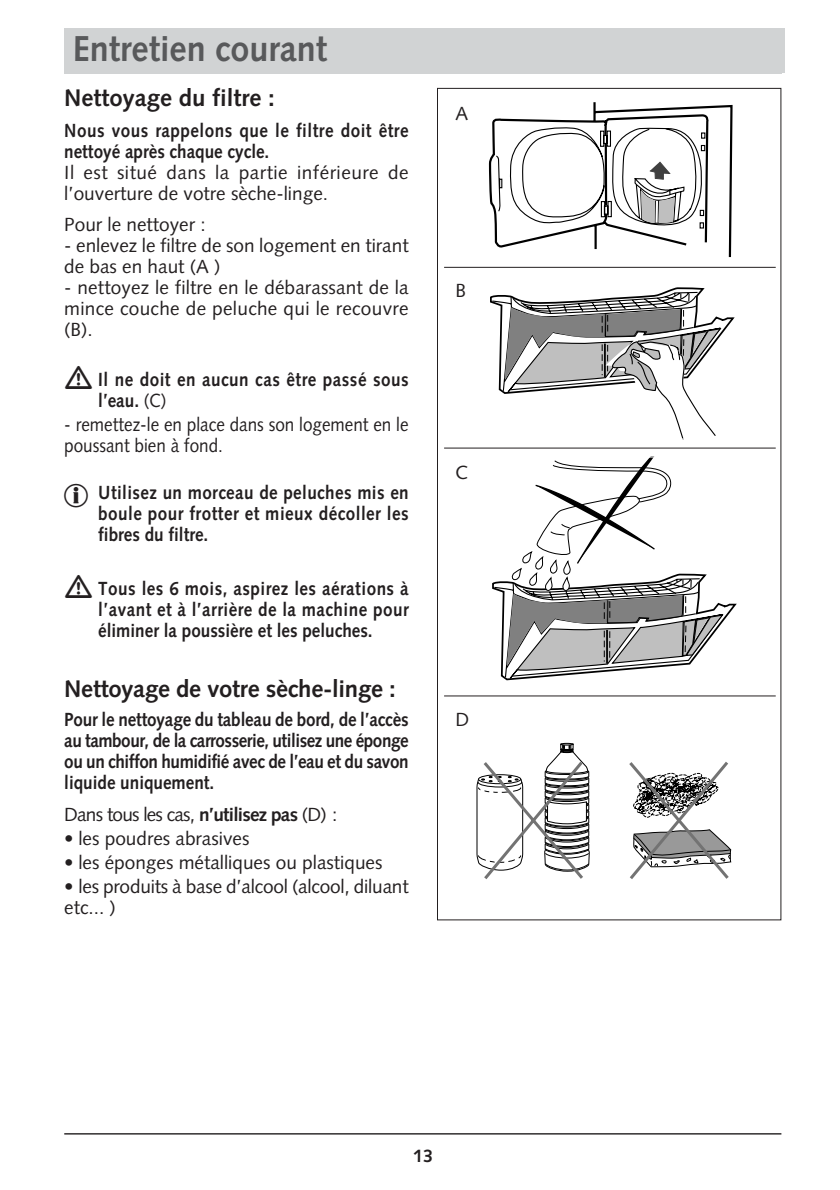
<style>
.page{position:relative;width:840px;height:1190px;background:#fff}
.page>*{position:absolute;margin:0;border:0;box-sizing:border-box;transform-origin:0 0}
.t1{font:700 36px "Syntax";color:#58595b;scale:.95 1}
.t2{font:700 24px "Syntax";letter-spacing:-.01em;color:#231f20}
.t3{font:700 19px/21px "Syntax";color:#231f20;text-align:justify;scale:.9 1}
.t4{font:19px/21px "Syntax";color:#231f20}
.t5{font:700 19px/21px "Syntax";letter-spacing:.03em;color:#231f20;scale:.9 1}
.t6{font:19px/21px "Syntax";letter-spacing:.03em;color:#231f20}
.t7{font:19px/21px "Syntax";color:#231f20;scale:.9 1}
.t8{font:19px "Syntax";letter-spacing:-.04em;color:#231f20}
.t9{font:700 18px "Syntax";color:#231f20}
.s1{font-weight:400}
.s2{font-weight:700}
</style>
<div class="page">
<hr style="left:64px;top:1133px;width:717px;height:2px;background:#231f20">
<div style="left:64px;top:28px;width:717px;height:46px;background:#d1d3d4"></div>
<svg style="left:492px;top:458px;width:245px;height:223px"></svg>
<svg style="left:476px;top:743px;width:256px;height:136px"></svg>
<svg style="left:490px;top:287px;width:245px;height:151px"></svg>
<svg style="left:488px;top:102px;width:245px;height:154px"></svg>
<hr style="left:444px;top:267px;width:332px;height:1px;background:#231f20">
<hr style="left:444px;top:695px;width:332px;height:1px;background:#231f20">
<hr style="left:444px;top:448px;width:332px;height:1px;background:#231f20">
<h1 class="t1" style="left:73px;top:34px;width:269px">Entretien courant</h1>
<p class="t2" style="left:64px;top:88px;width:212px">Nettoyage du filtre :</p>
<p class="t5" style="left:64px;top:121px;width:384px">Nous vous rappelons que le filtre doit être nettoyé après chaque cycle.</p>
<p class="t6" style="left:64px;top:163px;width:346px">Il est situé dans la partie inférieure de l’ouverture de votre sèche-linge.</p>
<p class="t4" style="left:64px;top:215px;width:143px">Pour le nettoyer :</p>
<p class="t4" style="left:64px;top:236px;width:346px">- enlevez le filtre de son logement en tirant de bas en haut (A )</p>
<p class="t4" style="left:64px;top:278px;width:346px;text-align:justify">- nettoyez le filtre en le débarassant de la mince couche de peluche qui le recouvre (B).</p>
<p class="t5" style="left:98px;top:371px;width:346px">Il ne doit en aucun cas être passé sous l’eau. <span class="s1">(C)</span></p>
<p class="t7" style="left:64px;top:416px;width:384px">- remettez-le en place dans son logement en le poussant bien à fond.</p>
<p class="t3" style="left:98px;top:484px;width:347px">Utilisez un morceau de peluches mis en boule pour frotter et mieux décoller les fibres du filtre.</p>
<p class="t3" style="left:98px;top:580px;width:346px">Tous les 6 mois, aspirez les aérations à l’avant et à l’arrière de la machine pour éliminer la poussière et les peluches.</p>
<p class="t2" style="left:64px;top:679px;width:333px">Nettoyage de votre sèche-linge :</p>
<p class="t3" style="left:64px;top:711px;width:384px">Pour le nettoyage du tableau de bord, de l’accès au tambour, de la carrosserie, utilisez une éponge ou un chiffon humidifié avec de l’eau et du savon liquide uniquement.</p>
<p class="t8" style="left:64px;top:807px;width:275px">Dans tous les cas, <span class="s2">n’utilisez pas</span> (D) :</p>
<p class="t4" style="left:64px;top:830px;width:187px">• les poudres abrasives</p>
<p class="t4" style="left:64px;top:854px;width:320px">• les éponges métalliques ou plastiques</p>
<p class="t4" style="left:64px;top:877px;width:346px">• les produits à base d’alcool (alcool, diluant etc... )</p>
<p class="t4" style="left:455px;top:104px;width:14px">A</p>
<p class="t4" style="left:455px;top:282px;width:12px">B</p>
<p class="t4" style="left:455px;top:464px;width:14px">C</p>
<p class="t4" style="left:455px;top:711px;width:15px">D</p>
<p class="t9" style="left:413px;top:1149px;width:22px">13</p>
</div>
